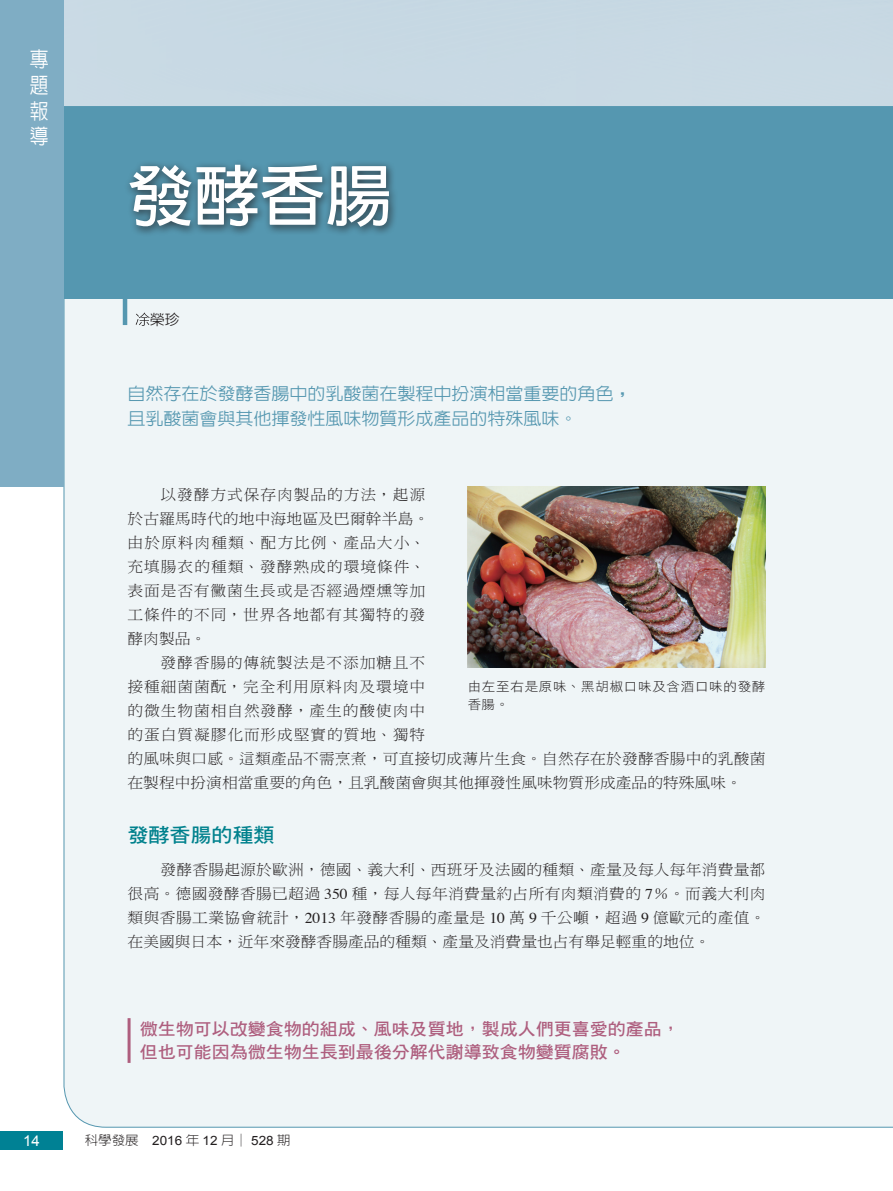
<style>
.page{position:relative;width:893px;height:1191px;background:#fff}
.page>*{position:absolute;margin:0;border:0;box-sizing:border-box;transform-origin:0 0}
.t1{font:700 66px "AR New Hei B5";color:#fff}
.t2{font:500 21px/25.7px "AR New Hei B5";color:#fff;text-align:justify;scale:.9 1}
.t3{font:19.95px "DF Hei Std W7";color:#00818d;scale:1.05 1}
.t4{font:17.1px/22.5px "DF Hei Std W7";color:#ae5e7e;scale:1.05 1}
.t5{font:500 17.1px/25.5px "AR New Hei B5";color:#5597b0;scale:1.05 1}
.t6{font:15px/24px "DF Ming Std W3";letter-spacing:.055em;color:#231f20;scale:1.05 1}
.t7{font:15px/24px "DF Ming Std W3";letter-spacing:.015em;color:#231f20;scale:1.05 1}
.t8{font:15px "Arial";color:#fff}
.t9{font:500 14.25px "AR New Hei B5";color:#231f20;scale:1.05 1}
.t10{font:12.9px/18px "DF Hei Std W3";letter-spacing:.055em;color:#231f20;scale:1.05 1}
.t11{font:12.9px "Arial";color:#231f20;scale:1.05 1}
.s1{font-weight:700}
.s2{font-family:"AR Ming U30";font-weight:300}
.s3{font-family:"Times"}
.s4{font-family:"AR New Hei B5";font-weight:300}
</style>
<div class="page">
<div style="left:63px;top:107px;width:830px;height:1021px;background:#eff5f7"></div>
<hr style="left:0;top:106px;width:893px;height:1px;background:#5597b0">
<div style="left:0;top:0;width:64px;height:487px;background:#7fadc4"></div>
<div style="left:0;top:1131px;width:62px;height:18px;background:#008194"></div>
<hr style="left:123px;top:298px;width:4px;height:27px;background:#5597b0">
<div style="left:65px;top:107px;width:828px;height:191px;background:#5597b0"></div>
<svg style="left:136px;top:313px;width:14px;height:13px"></svg>
<div style="left:124px;top:159px;width:275px;height:78px;background:#231f20;opacity:.75"></div>
<img style="left:468px;top:487px;width:297px;height:181px">
<hr style="left:128px;top:1018px;width:3px;height:45px;background:#ae5e7e">
<h2 class="t2" style="left:30px;top:47px;width:23px">專題報導</h2>
<h1 class="t1" style="left:128px;top:163px;width:265px">發酵香腸</h1>
<p class="t9" style="left:150px;top:312px;width:30px">榮珍</p>
<p class="t5" style="left:128px;top:380px;width:481px">自然存在於發酵香腸中的乳酸菌在製程中扮演相當重要的角色<span class="s1">，</span>且乳酸菌會與其他揮發性風味物質形成產品的特殊風味<span class="s1">。</span></p>
<p class="t6" style="left:128px;top:482px;width:289px;text-indent:33px">以發酵方式保存肉製品的方法，起源於古羅馬時代的地中海地區及巴爾幹半島。由於原料肉種類、配方比例、產品大小、充填腸衣的種類、發酵熟成的環境條件、表面是否有黴菌生長或是否經過煙燻等加工條件的不同，世界各地都有其獨特的發酵肉製品。</p>
<p class="t7" style="left:128px;top:650px;width:609px;text-indent:33px">發酵香腸的傳統製法是不添加糖且不<br>接種細菌菌<span class="s2">酛</span>，完全利用原料肉及環境中<br>的微生物菌相自然發酵，產生的酸使肉中<br>的蛋白質凝膠化而形成堅實的質地、獨特<br>的風味與口感。這類產品不需烹煮，可直接切成薄片生食。自然存在於發酵香腸中的乳酸菌在製程中扮演相當重要的角色，且乳酸菌會與其他揮發性風味物質形成產品的特殊風味。</p>
<h3 class="t3" style="left:128px;top:824px;width:141px">發酵香腸的種類</h3>
<p class="t6" style="left:128px;top:857px;width:609px;text-align:justify;text-indent:33px">發酵香腸起源於歐洲，德國、義大利、西班牙及法國的種類、產量及每人每年消費量都很高。德國發酵香腸已超過 <span class="s3">350</span> 種，每人每年消費量約占所有肉類消費的 <span class="s3">7</span>％。而義大利肉類與香腸工業協會統計，<span class="s3">2013</span> 年發酵香腸的產量是 <span class="s3">10</span> 萬 <span class="s3">9</span> 千公噸，超過 <span class="s3">9</span> 億歐元的產值。在美國與日本，近年來發酵香腸產品的種類、產量及消費量也占有舉足輕重的地位。</p>
<p class="t10" style="left:468px;top:677px;width:285px">由左至右是原味、黑胡椒口味及含酒口味的發酵香腸。</p>
<p class="t4" style="left:140px;top:1017px;width:516px">微生物可以改變食物的組成、風味及質地，製成人們更喜愛的產品，但也可能因為微生物生長到最後分解代謝導致食物變質腐敗。</p>
<p class="t8" style="left:23px;top:1132px;width:18px">14</p>
<p class="t11" style="left:85px;top:1133px;width:198px"><span class="s4">科學發展</span> 2016 <span class="s4">年</span> 12 <span class="s4">月│</span> 528 <span class="s4">期</span></p>
</div>
